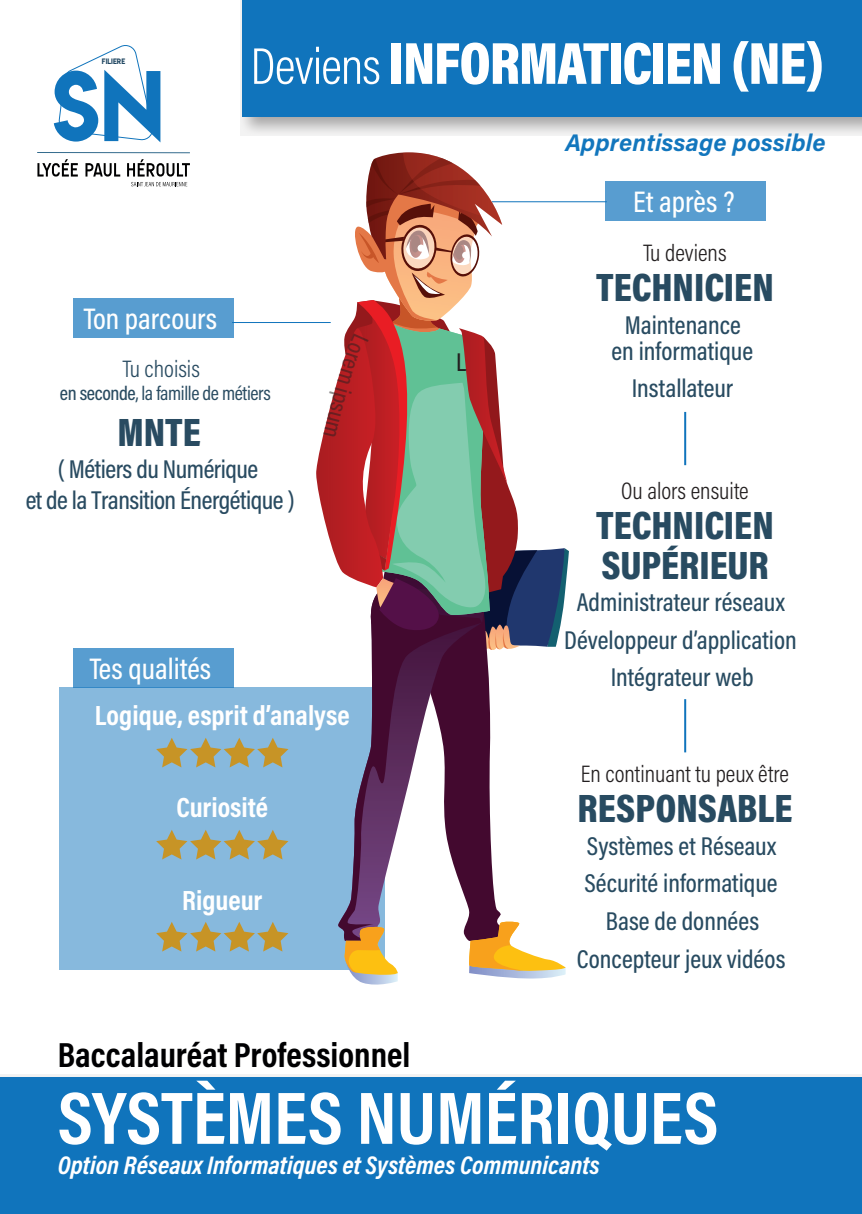
<style>
.page{position:relative;width:862px;height:1214px;background:#fff}
.page>*{position:absolute;margin:0;border:0;box-sizing:border-box;transform-origin:0 0}
.t1{font:88.6px "Lemon Milk";color:#1074bc}
.t2{font:700 75px "Acumin Pro Cond";color:#fff}
.t3{font:900 60px "Acumin Pro Cond";letter-spacing:-.02em;color:#fff}
.t4{font:900 40px/40px "Acumin Pro Cond";color:#284b61}
.t5{font:900 40px "Acumin Pro Cond";color:#294b61}
.t6{font:700 35.2px "Acumin Pro Cond";color:#000002}
.t7{font:500 30px "Acumin Pro Cond";color:#fff}
.t8{font:700 28px "Acumin Pro Cond";color:#fff}
.t9{font:500 26px/37.6px "Acumin Pro Cond";color:#284b61;text-align:center}
.t10{font:500 26px/31.2px "Acumin Pro Cond";letter-spacing:-.02em;color:#294b61;text-align:center}
.t11{font:500 26px "Acumin Pro Cond";color:#231f20}
.t12{font:italic 700 25.8px "Acumin Pro Cond";color:#fff}
.t13{font:300 24px "Acumin Pro Cond";color:#231f20}
.t14{font:italic 700 24px "Acumin Pro";letter-spacing:.005em;color:#1276bd}
.t15{font:300 24px "Acumin Pro Cond";color:#294b61}
.t16{font:20px "Acumin Pro Cond";letter-spacing:-.02em;color:#294b61}
.t17{font:7px "Lemon Milk";color:#1f4661}
.s1{font-weight:300;font-size:52px}
.s2{font-weight:500}
</style>
<div class="page">
<hr style="left:492px;top:201px;width:115px;height:1px;background:#1074bc">
<svg style="left:240px;top:0;width:622px;height:136px"></svg>
<div style="left:243px;top:0;width:619px;height:117px;background:#1074bc"></div>
<div style="left:0;top:1074px;width:862px;height:139px;background:#f1f1f1"></div>
<div style="left:0;top:1077px;width:862px;height:136px;background:#1074bc"></div>
<div style="left:73px;top:298px;width:160px;height:39px;background:#589dd0"></div>
<div style="left:73px;top:647px;width:160px;height:40px;background:#589dd0"></div>
<div style="left:605px;top:181px;width:161px;height:40px;background:#589dd0"></div>
<hr style="left:232px;top:322px;width:99px;height:1px;background:#1074bc">
<div style="left:60px;top:687px;width:325px;height:282px;background:#87b9dd"></div>
<svg style="left:156px;top:738px;width:132px;height:29px"></svg>
<svg style="left:156px;top:830px;width:132px;height:29px"></svg>
<svg style="left:156px;top:922px;width:132px;height:29px"></svg>
<hr style="left:684px;top:412px;width:2px;height:53px;background:#1074bc">
<hr style="left:684px;top:699px;width:2px;height:53px;background:#1074bc">
<svg style="left:59px;top:45px;width:95px;height:95px"></svg>
<hr style="left:37px;top:152px;width:153px;height:1px;background:#336b8d">
<svg style="left:37px;top:159px;width:41px;height:17px"></svg>
<svg style="left:85px;top:163px;width:35px;height:13px"></svg>
<svg style="left:127px;top:159px;width:63px;height:17px"></svg>
<svg style="left:131px;top:182px;width:56px;height:4px"></svg>
<svg style="left:316px;top:152px;width:253px;height:833px"></svg>
<p class="t17" style="left:102px;top:56px;width:25px">FILIERE</p>
<h1 class="t1" style="left:52px;top:43px;width:114px">SN</h1>
<h3 class="t3" style="left:250px;top:24px;width:575px"><span class="s1">Deviens</span> INFORMATICIEN(NE)</h3>
<p class="t14" style="left:565px;top:126px;width:262px">Apprentissage possible</p>
<p class="t7" style="left:84px;top:299px;width:135px">Ton parcours</p>
<p class="t15" style="left:123px;top:353px;width:79px">Tu choisis</p>
<p class="t16" style="left:60px;top:380px;width:212px"><span class="s2">en seconde</span>, la famille de métiers</p>
<h3 class="t5" style="left:117px;top:406px;width:85px">MNTE</h3>
<p class="t10" style="left:26px;top:453px;width:271px">( Métiers du Numérique<br>et de la Transition Énergétique )</p>
<p class="t7" style="left:90px;top:649px;width:123px">Tes qualités</p>
<p class="t8" style="left:95px;top:697px;width:256px">Logique, esprit d’analyse</p>
<p class="t8" style="left:176px;top:789px;width:93px">Curiosité</p>
<p class="t8" style="left:182px;top:881px;width:82px">Rigueur</p>
<p class="t11" style="left:456px;top:345px;width:12px">L</p>
<p class="t7" style="left:633px;top:182px;width:103px">Et après ?</p>
<p class="t13" style="left:643px;top:238px;width:85px">Tu deviens</p>
<h3 class="t4" style="left:596px;top:267px;width:179px">TECHNICIEN</h3>
<p class="t9" style="left:611px;top:311px;width:143px;line-height:26px">Maintenance en informatique</p>
<p class="t9" style="left:632px;top:369px;width:103px">Installateur</p>
<p class="t13" style="left:621px;top:475px;width:129px">Ou alors ensuite</p>
<h3 class="t4" style="left:596px;top:504px;width:179px">TECHNICIEN<br>SUPÉRIEUR</h3>
<p class="t9" style="left:564px;top:582px;width:234px">Administrateur réseaux<br>Développeur d’application<br>Intégrateur web</p>
<p class="t13" style="left:581px;top:758px;width:210px">En continuant tu peux être</p>
<h3 class="t4" style="left:577px;top:787px;width:216px">RESPONSABLE</h3>
<p class="t9" style="left:577px;top:826px;width:210px">Systèmes et Réseaux<br>Sécurité informatique<br>Base de données<br>Concepteur jeux vidéos</p>
<h3 class="t6" style="left:58px;top:1030px;width:354px">Baccalauréat Professionnel</h3>
<h2 class="t2" style="left:58px;top:1068px;width:662px">SYSTÈMES NUMÉRIQUES</h2>
<p class="t12" style="left:58px;top:1148px;width:543px">Option Réseaux Informatiques et Systèmes Communicants</p>
</div>
